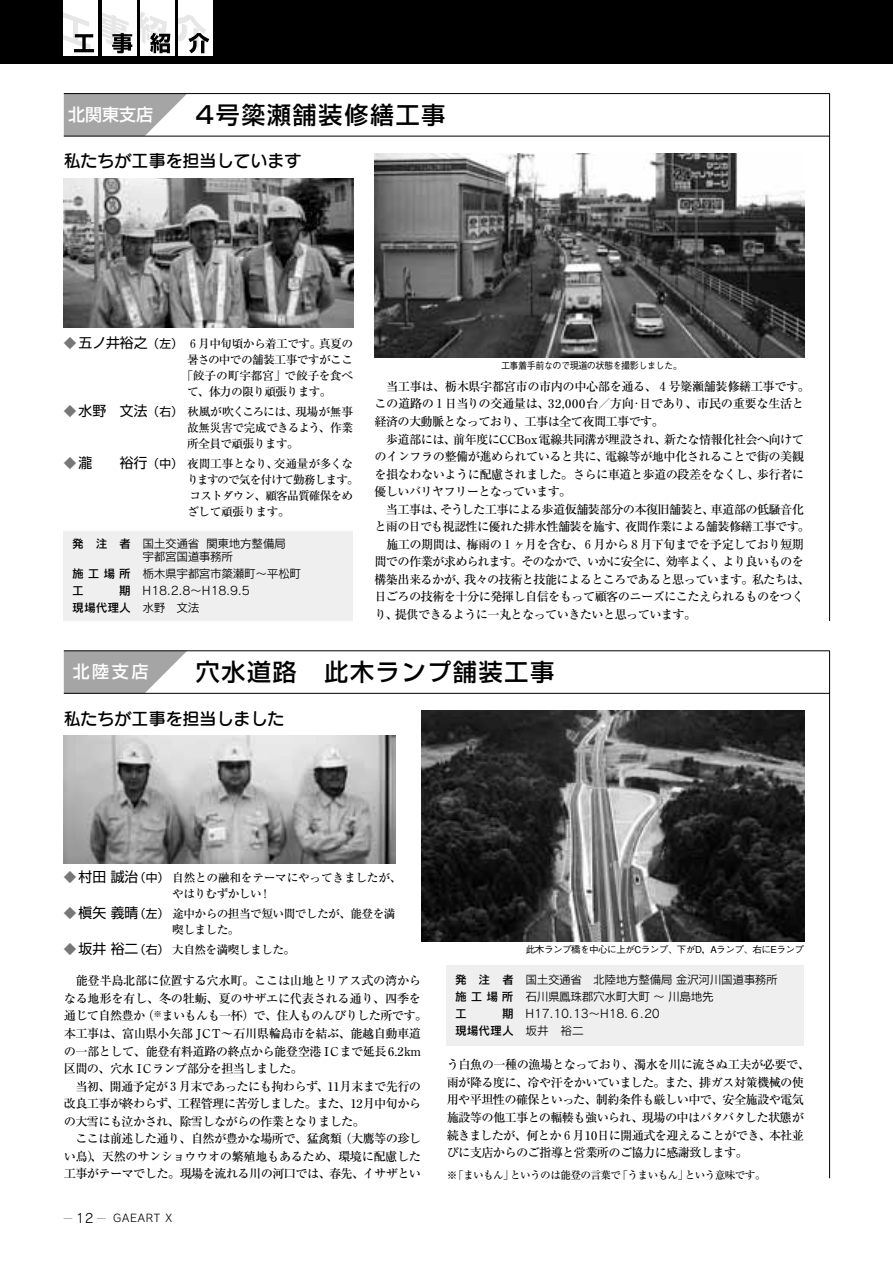
<style>
.page{position:relative;width:893px;height:1262px;background:#fff}
.page>*{position:absolute;margin:0;border:0;box-sizing:border-box;transform-origin:0 0}
.t1{font:500 23.85px "Shin Go";letter-spacing:.075em;color:#000}
.t2{font:16.95px "Seurat CID DB";color:#000}
.t3{font:500 16.95px "Shin Go";color:#fff}
.t4{font:500 12.15px/17.5px "Ryumin";letter-spacing:-.055em;color:#000}
.t5{font:500 11.7px/15.9px "Ryumin";letter-spacing:-.05em;color:#000;text-align:justify}
.t6{font:11.7px/17px "Rodin CID M";letter-spacing:-.035em;color:#000}
.t7{font:500 11.7px/15.9px "Ryumin";letter-spacing:-.075em;color:#000}
.t8{font:500 11.7px/15.9px "Ryumin";letter-spacing:-.02em;color:#000}
.t9{font:11.7px "Rodin CID DB";color:#000}
.t10{font:500 11.7px "Ryumin";letter-spacing:-.01em;color:#000}
.t11{font:500 10.65px "Ryumin";letter-spacing:-.055em;color:#000}
.t12{font:10.65px "Rodin CID M";letter-spacing:.075em;color:#000}
.t13{font:500 9.6px "Gothic BBB";letter-spacing:-.055em;color:#000}
.t14{font:500 9.6px "Gothic BBB";letter-spacing:-.055em;color:#000;scale:.95 1}
.s1{font-family:"Shin Go";font-weight:400;font-size:12.75px;color:#777}
.s2{font-family:"Shin Go";font-weight:400;font-size:13.8px}
.s3{font-family:"Shin Go";font-weight:400}
.s4{font-family:"Rodin CID DB"}
.s5{font-family:"Rodin CID M"}
.s6{font-size:8.55px}
.s7{font-size:12.75px}
</style>
<div class="page">
<div style="left:0;top:0;width:892px;height:64px;background:#000"></div>
<svg style="left:64px;top:94px;width:123px;height:42px"></svg>
<hr style="left:64px;top:93px;width:765px;height:1px;background:#000">
<hr style="left:829px;top:94px;width:1px;height:527px;background:#000">
<hr style="left:64px;top:136px;width:765px;height:1px;background:#000">
<img style="left:374px;top:153px;width:430px;height:204px">
<div style="left:64px;top:531px;width:289px;height:90px;background:#efefef"></div>
<img style="left:64px;top:179px;width:289px;height:148px">
<svg style="left:64px;top:651px;width:123px;height:42px"></svg>
<hr style="left:64px;top:650px;width:765px;height:1px;background:#000">
<hr style="left:829px;top:651px;width:1px;height:527px;background:#000">
<hr style="left:64px;top:693px;width:765px;height:1px;background:#000">
<img style="left:421px;top:710px;width:383px;height:231px">
<div style="left:446px;top:965px;width:358px;height:81px;background:#efefef"></div>
<img style="left:64px;top:736px;width:331px;height:127px">
<div style="left:64px;top:0;width:34px;height:55px;background:#fff"></div>
<svg style="left:64px;top:13px;width:30px;height:39px"></svg>
<div style="left:102px;top:0;width:34px;height:55px;background:#fff"></div>
<svg style="left:102px;top:13px;width:30px;height:40px"></svg>
<div style="left:140px;top:0;width:34px;height:55px;background:#fff"></div>
<svg style="left:140px;top:12px;width:30px;height:41px"></svg>
<div style="left:179px;top:0;width:34px;height:55px;background:#fff"></div>
<svg style="left:179px;top:14px;width:30px;height:39px"></svg>
<h2 class="t3" style="left:68px;top:108px;width:87px">北関東支店</h2>
<h1 class="t1" style="left:196px;top:106px;width:251px">4号簗瀬舗装修繕工事</h1>
<h2 class="t2" style="left:64px;top:155px;width:239px">私たちが工事を担当しています</h2>
<p class="t5" style="left:64px;top:337px;width:291px"><span class="s1">◆</span> <span class="s2">五ノ井裕之</span><span class="s3">（左）</span>６月中旬頃から着工です。真夏の</p>
<p class="t5" style="left:187px;top:353px;width:167px">暑さの中での舗装工事ですがここ</p>
<p class="t10" style="left:181px;top:371px;width:173px">「餃子の町宇都宮」で餃子を食べ</p>
<p class="t5" style="left:187px;top:385px;width:146px">て、体力の限り頑張ります。</p>
<p class="t5" style="left:187px;top:405px;width:167px;text-indent:-123px"><span class="s1">◆</span> <span class="s2">水野　文法</span><span class="s3">（右）</span>秋風が吹くころには、現場が無事故無災害で完成できるよう、作業所全員で頑張ります。</p>
<p class="t7" style="left:187px;top:457px;width:173px;text-indent:-123px"><span class="s1">◆</span> <span class="s2">瀧　　裕行</span><span class="s3">（中）</span>夜間工事となり、交通量が多くなりますので気を付けて勤務します。コストダウン、顧客品質確保をめざして頑張ります。</p>
<p class="t6" style="left:142px;top:539px;width:145px;line-height:12.8px;text-indent:-70px"><span class="s4">発　注　者</span> 国土交通省関東地方整備局宇都宮国道事務所</p>
<p class="t6" style="left:72px;top:567px;width:230px"><span class="s4">施工場所</span> 栃木県宇都宮市簗瀬町～平松町<span class="s4">工　　　期</span> H18.2.8～H18.9.5</p>
<p class="t9" style="left:72px;top:603px;width:129px">現場代理人　<span class="s5">水野　文法</span></p>
<p class="t14" style="left:501px;top:362px;width:192px">工事着手前なので現道の状態を撮影しました。</p>
<p class="t4" style="left:374px;top:379px;width:437px;text-indent:12px">当工事は、栃木県宇都宮市の市内の中心部を通る、４号簗瀬舗装修繕工事です。この道路の１日当りの交通量は、32,000台／方向･日であり、市民の重要な生活と経済の大動脈となっており、工事は全て夜間工事です。</p>
<p class="t4" style="left:374px;top:432px;width:431px;text-align:justify;text-indent:12px">歩道部には、前年度にCCBox電線共同溝が埋設され、新たな情報化社会へ向けてのインフラの整備が進められていると共に、電線等が地中化されることで街の美観を損なわないように配慮されました。さらに車道と歩道の段差をなくし、歩行者に優しいバリヤフリーとなっています。</p>
<p class="t4" style="left:386px;top:502px;width:419px">当工事は、そうした工事による歩道仮舗装部分の本復旧舗装と、車道部の低騒音化</p>
<p class="t4" style="left:374px;top:519px;width:437px">と雨の日でも視認性に優れた排水性舗装を施す、夜間作業による舗装修繕工事です。</p>
<p class="t4" style="left:386px;top:537px;width:419px">施工の期間は、梅雨の１ヶ月を含む、６月から８月下旬までを予定しており短期</p>
<p class="t4" style="left:374px;top:555px;width:431px">間での作業が求められます。そのなかで、いかに安全に、効率よく、より良いものを</p>
<p class="t4" style="left:374px;top:572px;width:437px">構築出来るかが、我々の技術と技能によるところであると思っています。私たちは、</p>
<p class="t4" style="left:374px;top:590px;width:431px">日ごろの技術を十分に発揮し自信をもって顧客のニーズにこたえられるものをつく</p>
<p class="t4" style="left:374px;top:607px;width:323px">り、提供できるように一丸となっていきたいと思っています。</p>
<h2 class="t3" style="left:73px;top:665px;width:77px">北陸支店</h2>
<h1 class="t1" style="left:196px;top:663px;width:360px">穴水道路　此木ランプ舗装工事</h1>
<h2 class="t2" style="left:64px;top:712px;width:222px">私たちが工事を担当しました</h2>
<p class="t8" style="left:172px;top:871px;width:231px;text-indent:-108px"><span class="s1">◆</span><span class="s2">村田誠治</span><span class="s3">（中）</span>自然との融和をテーマにやってきましたが、やはりむずかしい !</p>
<p class="t5" style="left:172px;top:907px;width:225px;text-indent:-108px"><span class="s1">◆</span> <span class="s2">槇矢義晴</span><span class="s3">（左）</span>途中からの担当で短い間でしたが、能登を満喫しました。</p>
<p class="t5" style="left:64px;top:943px;width:233px"><span class="s1">◆</span> <span class="s2">坂井裕二</span><span class="s3">（右）</span>大自然を満喫しました。</p>
<p class="t4" style="left:64px;top:973px;width:365px;text-indent:12px">能登半島北部に位置する穴水町。ここは山地とリアス式の湾からなる地形を有し、冬の牡蛎、夏のサザエに代表される通り、四季を通じて自然豊か（<sup>※</sup>まいもんも一杯）で、住人ものんびりした所です。本工事は、富山県小矢部ＪＣＴ～石川県輪島市を結ぶ、能越自動車道の一部として、能登有料道路の終点から能登空港ＩＣまで延長 6.2km区間の、穴水ＩＣランプ部分を担当しました。</p>
<p class="t4" style="left:64px;top:1079px;width:359px;text-align:justify;text-indent:12px">当初、開通予定が３月末であったにも拘わらず、11月末まで先行の改良工事が終わらず、工程管理に苦労しました。また、12月中旬からの大雪にも泣かされ、除雪しながらの作業となりました。</p>
<p class="t4" style="left:64px;top:1131px;width:359px;text-align:justify;text-indent:12px">ここは前述した通り、自然が豊かな場所で、猛禽類（大鷹等の珍しい鳥）、天然のサンショウウオの繁殖地もあるため、環境に配慮した工事がテーマでした。現場を流れる川の河口では、春先、イサザとい</p>
<p class="t12" style="left:64px;top:1214px;width:110px"><span class="s6">─</span> <span class="s7">12</span> <span class="s6">─</span> GAEART X</p>
<p class="t13" style="left:526px;top:946px;width:279px">此木ランプ橋を中心に上がCランプ、下がD，Aランプ、右にEランプ</p>
<p class="t6" style="left:455px;top:973px;width:324px"><span class="s4">発　注　者</span> 国土交通省　北陸地方整備局金沢河川国道事務所<span class="s4">施工場所</span> 石川県鳳珠郡穴水町大町～川島地先<br><span class="s4">工　　　期</span> H17.10.13～H18. 6.20</p>
<p class="t9" style="left:455px;top:1026px;width:130px">現場代理人 <span class="s5">坂井　裕二</span></p>
<p class="t4" style="left:446px;top:1057px;width:365px">う白魚の一種の漁場となっており、濁水を川に流さぬ工夫が必要で、雨が降る度に、冷や汗をかいていました。また、排ガス対策機械の使用や平坦性の確保といった、制約条件も厳しい中で、安全施設や電気施設等の他工事との輻輳も強いられ、現場の中はバタバタした状態が続きましたが、何とか６月10日に開通式を迎えることができ、本社並びに支店からのご指導と営業所のご協力に感謝致します。</p>
<p class="t11" style="left:446px;top:1170px;width:320px">※「まいもん」というのは能登の言葉で「うまいもん」という意味です。</p>
</div>
